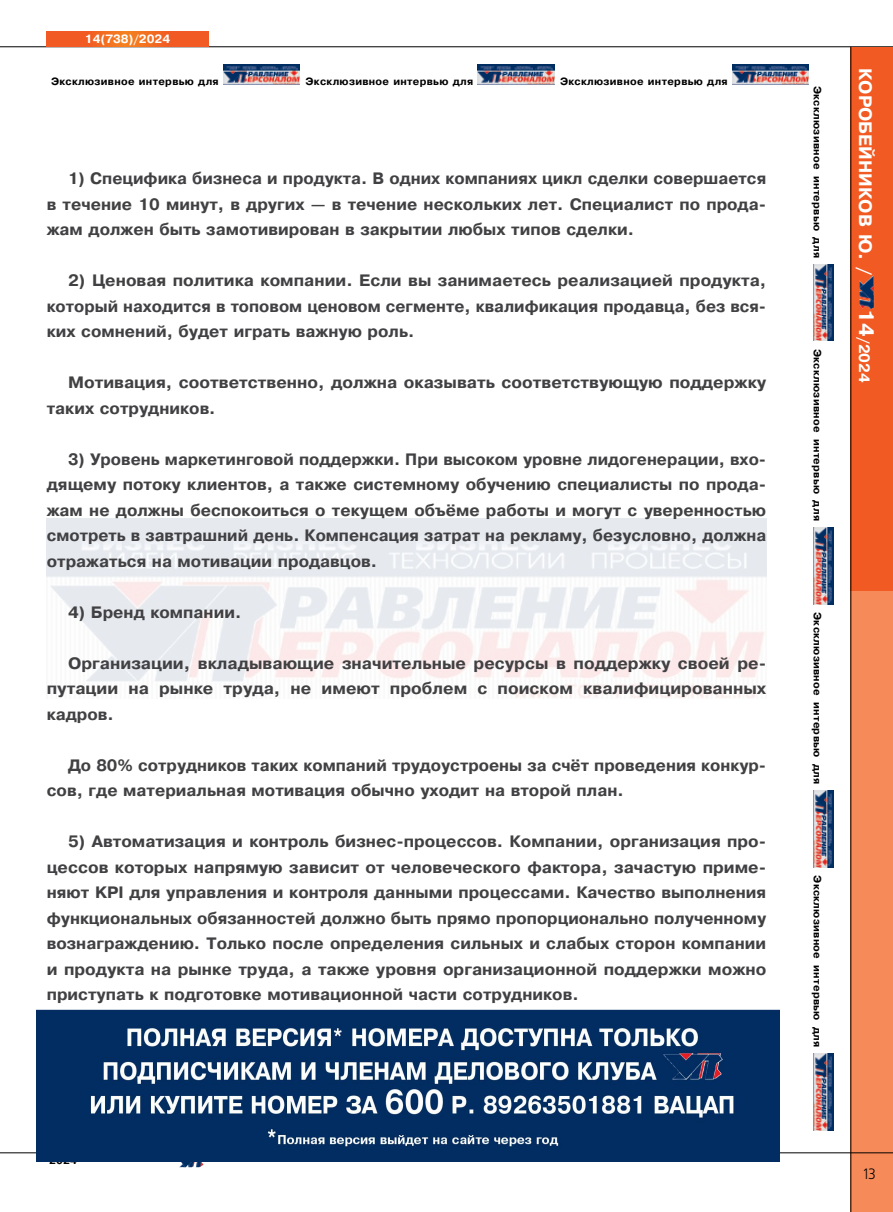
<style>
.page{position:relative;width:893px;height:1212px;background:#fff}
.page>*{position:absolute;margin:0;border:0;box-sizing:border-box;transform-origin:0 0}
.t1{font:700 18px "Pragmatica C";color:#fff}
.t2{font:700 16.5px/25.5px "Pragmatica";color:#414042;text-align:justify}
.t3{font:700 15px "Pragmatica C";color:#fff}
.t4{font:15px "Free Set C";color:#000;scale:.9 1}
.t5{font:700 12px "Pragmatica";color:#fff}
.t6{font:700 10.5px "Pragmatica";letter-spacing:.03em;color:#000}
.s1{font-size:21px}
</style>
<div class="page">
<div style="left:850px;top:590px;width:43px;height:622px;background:#f68a58"></div>
<hr style="left:0;top:46px;width:893px;height:1px;background:#000">
<hr style="left:0;top:1152px;width:893px;height:1px;background:#000">
<img style="left:223px;top:65px;width:77px;height:20px">
<img style="left:477px;top:65px;width:77px;height:20px">
<img style="left:732px;top:65px;width:77px;height:20px">
<svg style="left:47px;top:31px;width:161px;height:16px;background:#f26421"></svg>
<div style="left:850px;top:47px;width:43px;height:543px;background:#f15a22"></div>
<img style="left:814px;top:264px;width:19px;height:77px">
<img style="left:814px;top:527px;width:19px;height:77px">
<img style="left:814px;top:790px;width:19px;height:77px">
<img style="left:814px;top:1053px;width:19px;height:77px">
<img style="left:859px;top:275px;width:15px;height:34px">
<hr style="left:850px;top:47px;width:1px;height:1165px;background:#000">
<img style="left:174px;top:1161px;width:30px;height:6px">
<img style="left:47px;top:519px;width:719px;height:180px">
<img style="left:37px;top:1009px;width:743px;height:152px">
<p class="t5" style="left:85px;top:31px;width:87px">14(738)/2024</p>
<p class="t6" style="left:51px;top:74px;width:169px">Эксклюзивное интервью для</p>
<p class="t6" style="left:305px;top:74px;width:169px">Эксклюзивное интервью для</p>
<p class="t6" style="left:560px;top:74px;width:169px">Эксклюзивное интервью для</p>
<p class="t2" style="left:47px;top:166px;width:721px;text-indent:21px">1) Специфика бизнеса и продукта. В одних компаниях цикл сделки совершается в течение 10 минут, в других — в течение нескольких лет. Специалист по прода&shy;жам должен быть замотивирован в закрытии любых типов сделки.</p>
<p class="t2" style="left:47px;top:268px;width:721px;text-indent:21px">2) Ценовая политика компании. Если вы занимаетесь реализацией продукта, который находится в топовом ценовом сегменте, квалификация продавца, без вся&shy;ких сомнений, будет играть важную роль.</p>
<p class="t2" style="left:47px;top:370px;width:721px;text-indent:21px">Мотивация, соответственно, должна оказывать соответствующую поддержку таких сотрудников.</p>
<p class="t2" style="left:47px;top:446px;width:721px;text-indent:21px">3) Уровень маркетинговой поддержки. При высоком уровне лидогенерации, вхо&shy;дящему потоку клиентов, а также системному обучению специалисты по прода&shy;жам не должны беспокоиться о текущем объёме работы и могут с уверенностью смотреть в завтрашний день. Компенсация затрат на рекламу, безусловно, должна отражаться на мотивации продавцов.</p>
<p class="t2" style="left:68px;top:599px;width:175px">4) Бренд компании.</p>
<p class="t2" style="left:47px;top:650px;width:721px;text-indent:21px">Организации, вкладывающие значительные ресурсы в поддержку своей ре&shy;путации на рынке труда, не имеют проблем с поиском квалифицированных кадров.</p>
<p class="t2" style="left:47px;top:752px;width:721px;text-indent:21px">До 80% сотрудников таких компаний трудоустроены за счёт проведения конкур&shy;сов, где материальная мотивация обычно уходит на второй план.</p>
<p class="t2" style="left:47px;top:829px;width:721px;text-indent:21px">5) Автоматизация и контроль бизнес-процессов. Компании, организация про&shy;цессов которых напрямую зависит от человеческого фактора, зачастую приме&shy;няют KPI для управления и контроля данными процессами. Качество выполнения функциональных обязанностей должно быть прямо пропорционально полученному вознаграждению. Только после определения сильных и слабых сторон компании и продукта на рынке труда, а также уровня организационной поддержки можно приступать к подготовке мотивационной части сотрудников.</p>
<p class="t6" style="left:49px;top:1154px;width:29px">2024</p>
<p class="t6" style="left:824px;top:86px;width:174px;rotate:90deg">Эксклюзивное интервью для</p>
<p class="t6" style="left:824px;top:349px;width:174px;rotate:90deg">Эксклюзивное интервью для</p>
<p class="t1" style="left:875px;top:68px;width:209px;rotate:90deg">КОРОБЕЙНИКОВ Ю. /</p>
<p class="t3" style="left:872px;top:309px;width:75px;rotate:90deg"><span class="s1">14</span>/2024</p>
<p class="t6" style="left:824px;top:612px;width:174px;rotate:90deg">Эксклюзивное интервью для</p>
<p class="t6" style="left:824px;top:875px;width:174px;rotate:90deg">Эксклюзивное интервью для</p>
<p class="t4" style="left:864px;top:1165px;width:15px">13</p>
</div>
